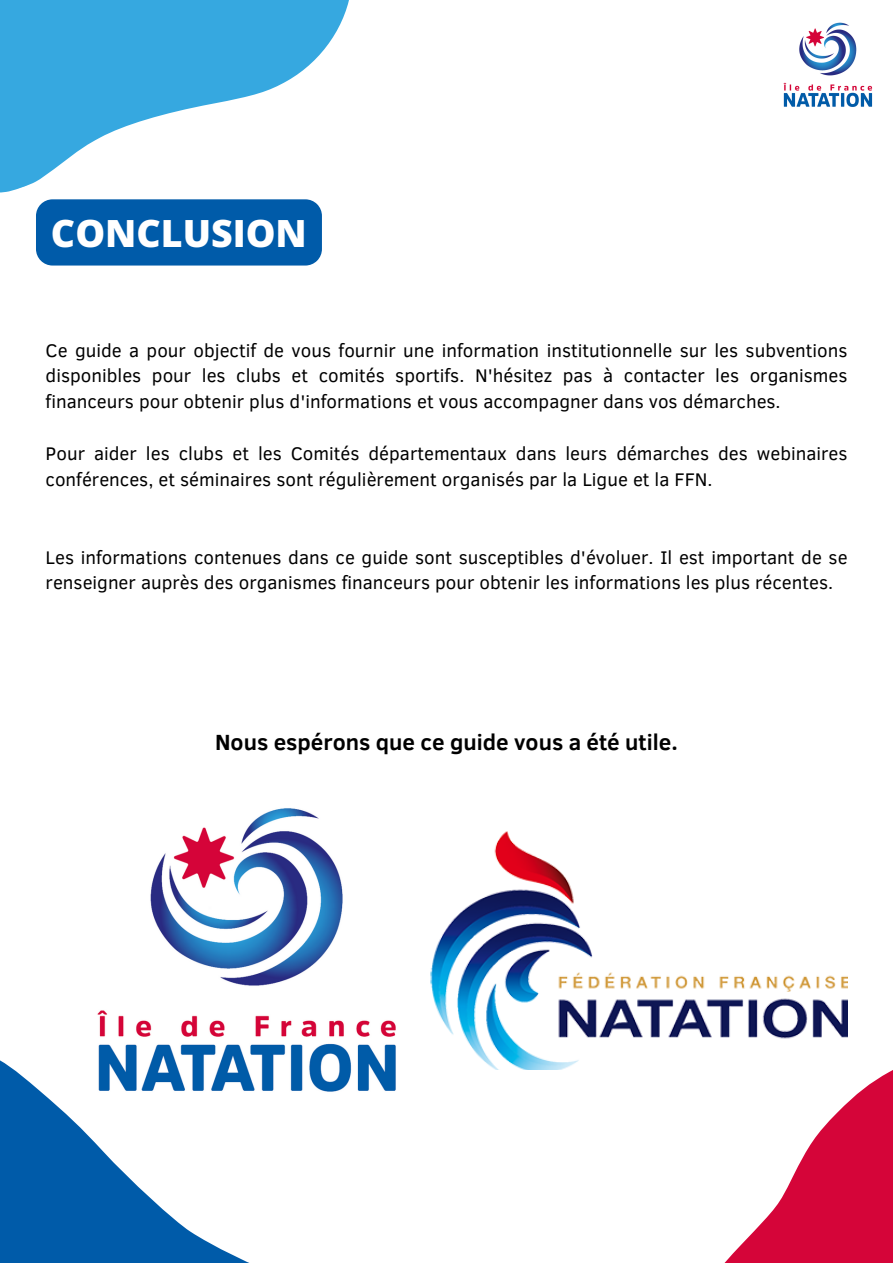
<style>
.page{position:relative;width:893px;height:1263px;background:#fff}
.page>*{position:absolute;margin:0;border:0;box-sizing:border-box;transform-origin:0 0}
.t1{font:800 37.5px "Open Sans";color:#fff}
.t2{font:700 22.5px "Clear Sans";color:#000}
.t3{font:18.75px/25.9px "Clear Sans";color:#000}
</style>
<div class="page">
<svg style="left:0;top:0;width:349px;height:193px;fill:#36a8e0"></svg>
<svg style="left:724px;top:1070px;width:169px;height:193px;fill:#d50539"></svg>
<svg style="left:0;top:971px;width:431px;height:292px"></svg>
<img style="left:783px;top:22px;width:90px;height:85px">
<div style="left:36px;top:199px;width:286px;height:67px;background:#005ba9"></div>
<img style="left:83px;top:808px;width:322px;height:313px">
<img style="left:431px;top:831px;width:417px;height:239px">
<h1 class="t1" style="left:51px;top:207px;width:257px">CONCLUSION</h1>
<p class="t3" style="left:46px;top:336px;width:803px;text-align:justify">Ce guide a pour objectif de vous fournir une information institutionnelle sur les subventions disponibles pour les clubs et comités sportifs. N'hésitez pas à contacter les organismes financeurs pour obtenir plus d'informations et vous accompagner dans vos démarches.</p>
<p class="t3" style="left:46px;top:440px;width:803px">Pour aider les clubs et les Comités départementaux dans leurs démarches des webinaires conférences, et séminaires sont régulièrement organisés par la Ligue et la FFN.</p>
<p class="t3" style="left:46px;top:543px;width:803px">Les informations contenues dans ce guide sont susceptibles d'évoluer. Il est important de se renseigner auprès des organismes financeurs pour obtenir les informations les plus récentes.</p>
<p class="t2" style="left:215px;top:725px;width:464px">Nous espérons que ce guide vous a été utile.</p>
</div>
